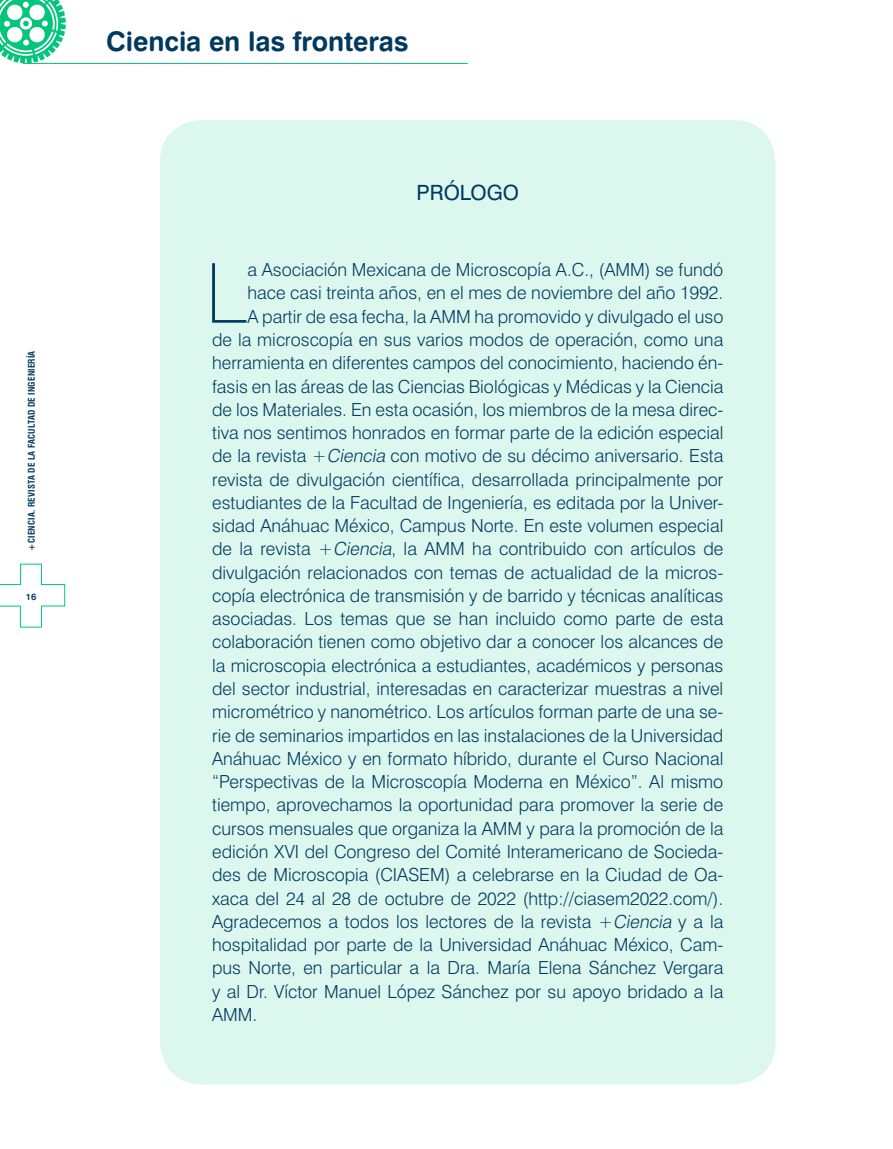
<style>
.page{position:relative;width:893px;height:1149px;background:#fff}
.page>*{position:absolute;margin:0;border:0;box-sizing:border-box;transform-origin:0 0}
.t1{font:100 82.65px "Swiss 721 BT";color:#003a60}
.t2{font:27px "Swiss 721 BT Bold Rounded";letter-spacing:-.005em;color:#003a60}
.t3{font:21px "Swiss 721 BT";color:#003a60}
.t4{font:300 18px "Swiss 721 BT";color:#003a60}
.t5{font:9.15px "Swiss 721 BT Bold Rounded";color:#003a60}
.t6{font:700 condensed 9px "Swiss 721 BT";letter-spacing:.02em;color:#003a60}
.s1{font-style:italic}
</style>
<div class="page">
<svg style="left:0;top:0;width:66px;height:63px"></svg>
<hr style="left:23px;top:63px;width:444px;height:1px;background:#03c57c">
<svg style="left:0;top:563px;width:65px;height:64px"></svg>
<div style="left:160px;top:120px;width:615px;height:964px;background:#dcf7ed;border-radius:43px"></div>
<p class="t6" style="left:26px;top:550px;width:201px;rotate:-90deg">+CIENCIA. REVISTA DE LA FACULTAD DE INGENIERÍA</p>
<p class="t5" style="left:26px;top:590px;width:12px">16</p>
<h2 class="t2" style="left:106px;top:24px;width:304px">Ciencia en las fronteras</h2>
<p class="t3" style="left:417px;top:179px;width:104px">PRÓLOGO</p>
<h1 class="t1" style="left:205px;top:243px;width:44px">L</h1>
<p class="t4" style="left:247px;top:259px;width:477px">a Asociación Mexicana de Microscopía A.C., (AMM) se fundó</p>
<p class="t4" style="left:247px;top:282px;width:477px">hace casi treinta años, en el mes de noviembre del año 1992.</p>
<p class="t4" style="left:247px;top:305px;width:477px">A partir de esa fecha, la AMM ha promovido y divulgado el uso</p>
<p class="t4" style="left:212px;top:328px;width:513px">de la microscopía en sus varios modos de operación, como una</p>
<p class="t4" style="left:212px;top:352px;width:513px">herramienta en diferentes campos del conocimiento, haciendo én-</p>
<p class="t4" style="left:212px;top:375px;width:513px">fasis en las áreas de las Ciencias Biológicas y Médicas y la Ciencia</p>
<p class="t4" style="left:212px;top:398px;width:513px">de los Materiales. En esta ocasión, los miembros de la mesa direc-</p>
<p class="t4" style="left:212px;top:421px;width:513px">tiva nos sentimos honrados en formar parte de la edición especial</p>
<p class="t4" style="left:212px;top:445px;width:513px">de la revista +<span class="s1">Ciencia</span> con motivo de su décimo aniversario. Esta</p>
<p class="t4" style="left:212px;top:468px;width:513px">revista de divulgación científica, desarrollada principalmente por</p>
<p class="t4" style="left:212px;top:491px;width:513px">estudiantes de la Facultad de Ingeniería, es editada por la Univer-</p>
<p class="t4" style="left:212px;top:514px;width:513px">sidad Anáhuac México, Campus Norte. En este volumen especial</p>
<p class="t4" style="left:212px;top:538px;width:513px">de la revista +<span class="s1">Ciencia</span>, la AMM ha contribuido con artículos de</p>
<p class="t4" style="left:212px;top:561px;width:513px">divulgación relacionados con temas de actualidad de la micros-</p>
<p class="t4" style="left:212px;top:584px;width:513px">copía electrónica de transmisión y de barrido y técnicas analíticas</p>
<p class="t4" style="left:212px;top:607px;width:513px">asociadas. Los temas que se han incluido como parte de esta</p>
<p class="t4" style="left:212px;top:631px;width:513px">colaboración tienen como objetivo dar a conocer los alcances de</p>
<p class="t4" style="left:212px;top:654px;width:513px">la microscopia electrónica a estudiantes, académicos y personas</p>
<p class="t4" style="left:212px;top:677px;width:513px">del sector industrial, interesadas en caracterizar muestras a nivel</p>
<p class="t4" style="left:212px;top:700px;width:513px">micrométrico y nanométrico. Los artículos forman parte de una se-</p>
<p class="t4" style="left:212px;top:724px;width:513px">rie de seminarios impartidos en las instalaciones de la Universidad</p>
<p class="t4" style="left:212px;top:747px;width:513px">Anáhuac México y en formato híbrido, durante el Curso Nacional</p>
<p class="t4" style="left:212px;top:770px;width:513px">“Perspectivas de la Microscopía Moderna en México”. Al mismo</p>
<p class="t4" style="left:212px;top:793px;width:513px">tiempo, aprovechamos la oportunidad para promover la serie de</p>
<p class="t4" style="left:212px;top:817px;width:513px">cursos mensuales que organiza la AMM y para la promoción de la</p>
<p class="t4" style="left:212px;top:840px;width:513px">edición XVI del Congreso del Comité Interamericano de Socieda-</p>
<p class="t4" style="left:212px;top:863px;width:513px">des de Microscopia (CIASEM) a celebrarse en la Ciudad de Oa-</p>
<p class="t4" style="left:212px;top:886px;width:513px">xaca del 24 al 28 de octubre de 2022 (http://ciasem2022.com/).</p>
<p class="t4" style="left:212px;top:910px;width:513px">Agradecemos a todos los lectores de la revista +<span class="s1">Ciencia</span> y a la</p>
<p class="t4" style="left:212px;top:933px;width:513px">hospitalidad por parte de la Universidad Anáhuac México, Cam-</p>
<p class="t4" style="left:212px;top:956px;width:513px">pus Norte, en particular a la Dra. María Elena Sánchez Vergara</p>
<p class="t4" style="left:212px;top:979px;width:513px">y al Dr. Víctor Manuel López Sánchez por su apoyo bridado a la</p>
<p class="t4" style="left:212px;top:1003px;width:47px">AMM.</p>
</div>
